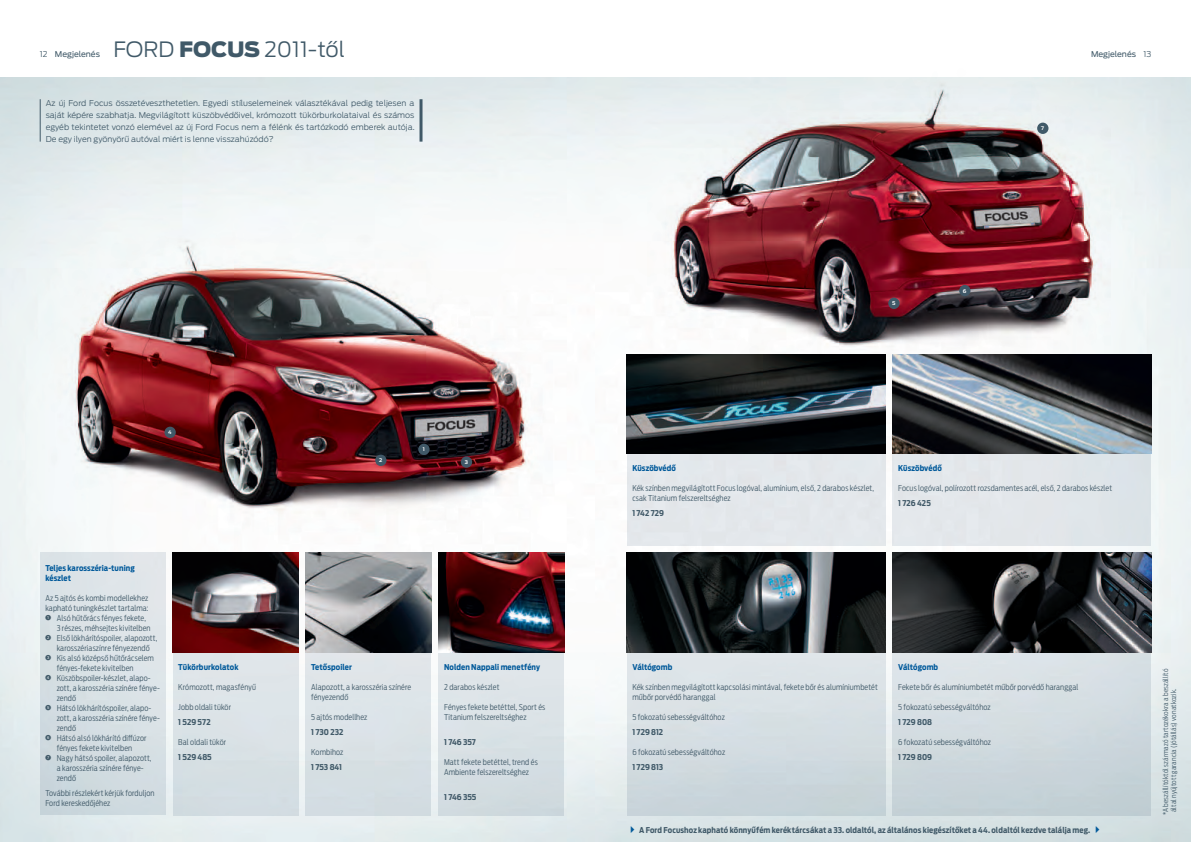
<style>
.page{position:relative;width:1191px;height:842px;background:#fff}
.page>*{position:absolute;margin:0;border:0;box-sizing:border-box;transform-origin:0 0}
.t1{font:300 21px "Ford Antenna";color:#405968}
.t2{font:300 8px/10px "Ford Antenna Cond";letter-spacing:.01em;color:#405968}
.t3{font:300 8px/12px "Ford Antenna";color:#405968;text-align:justify}
.t4{font:700 8px "Ford Antenna Cond";letter-spacing:.01em;color:#405968}
.t5{font:700 8px/10px "Ford Antenna Cond";letter-spacing:.01em;color:#00599a}
.t6{font:8px "Ford Antenna";color:#405968}
.t7{font:300 7px/8px "Ford Antenna Cond";letter-spacing:.015em;color:#405968}
.t8{font:700 5px "Ford Antenna";color:#fff}
.s1{font-weight:900}
.s2{font-weight:300}
.s3{color:#00599a}
</style>
<div class="page">
<img style="left:0;top:78px;width:1191px;height:764px">
<div style="left:626px;top:652px;width:259px;height:163px;background:linear-gradient(to right,#d6dee3,#d3dce1)"></div>
<div style="left:892px;top:454px;width:259px;height:92px;background:#e6eaee"></div>
<div style="left:626px;top:454px;width:259px;height:92px;background:#e6eaee"></div>
<div style="left:892px;top:652px;width:259px;height:163px;background:linear-gradient(to bottom,#dfe5ea,#c2cfd4)"></div>
<div style="left:40px;top:553px;width:125px;height:262px;background:linear-gradient(to right,#d2dce1,#dde4e8)"></div>
<div style="left:173px;top:652px;width:125px;height:163px;background:#dbe2e6"></div>
<hr style="left:40px;top:99px;width:1px;height:43px;background:#405968">
<hr style="left:419px;top:99px;width:3px;height:43px;background:#405968">
<div style="left:438px;top:652px;width:126px;height:163px;background:#dae2e6"></div>
<div style="left:305px;top:652px;width:126px;height:163px;background:#dce3e7"></div>
<img style="left:892px;top:553px;width:259px;height:99px">
<img style="left:892px;top:354px;width:259px;height:100px">
<img style="left:626px;top:354px;width:259px;height:100px">
<img style="left:173px;top:564px;width:125px;height:88px">
<img style="left:626px;top:553px;width:259px;height:99px">
<img style="left:305px;top:564px;width:126px;height:88px">
<img style="left:438px;top:553px;width:126px;height:99px">
<img style="left:43px;top:181px;width:510px;height:383px">
<img style="left:78px;top:248px;width:447px;height:256px">
<div style="left:461px;top:456px;width:11px;height:12px;background:#405968;border-radius:50%"></div>
<div style="left:418px;top:444px;width:11px;height:11px;background:#405968;border-radius:50%"></div>
<div style="left:164px;top:427px;width:12px;height:11px;background:#405968;border-radius:50%"></div>
<div style="left:375px;top:455px;width:11px;height:11px;background:#405968;border-radius:50%"></div>
<img style="left:647px;top:77px;width:463px;height:320px">
<img style="left:675px;top:92px;width:267px;height:250px">
<div style="left:1037px;top:123px;width:11px;height:11px;background:#405968;border-radius:50%"></div>
<div style="left:888px;top:298px;width:11px;height:11px;background:#405968;border-radius:50%"></div>
<div style="left:959px;top:285px;width:11px;height:11px;background:#405968;border-radius:50%"></div>
<h1 class="t1" style="left:113px;top:31px;width:233px">FORD <span class="s1">FOCUS</span> 2011-től</h1>
<p class="t6" style="left:40px;top:47px;width:62px"><span class="s2">12</span> Megjelenés</p>
<p class="t6" style="left:1091px;top:47px;width:62px">Megjelenés <span class="s2">13</span></p>
<p class="t3" style="left:46px;top:96px;width:370px">Az új Ford Focus összetéveszthetetlen. Egyedi stíluselemeinek választékával pedig teljesen a saját képére szabhatja. M egvilágított küszöbvédőivel, krómozott tükörburkolataival és számos egyéb tekintetet vonzó elemével az új Ford Focus nem a félénk és tartózkodó emberek autója.<br>De egy ilyen gyönyörű autóval miért is lenne visszahúzódó?</p>
<p class="t8" style="left:1041px;top:124px;width:4px">7</p>
<p class="t8" style="left:168px;top:428px;width:5px">4</p>
<p class="t5" style="left:45px;top:562px;width:91px">Teljes karosszéria-tuning készlet</p>
<p class="t2" style="left:45px;top:592px;width:104px">Az 5 ajtós és kombi modellekhez</p>
<p class="t2" style="left:45px;top:602px;width:105px">kapható tuningkészlet tartalma:</p>
<p class="t2" style="left:45px;top:612px;width:102px"><sup>1</sup> Alsó hűtőrács fényes fekete,</p>
<p class="t2" style="left:57px;top:622px;width:95px">3 részes, méhsejtes kivitelben</p>
<p class="t2" style="left:45px;top:632px;width:113px"><sup>2</sup> Első lökhárítóspoiler, alapozott,</p>
<p class="t2" style="left:57px;top:642px;width:95px">karosszériaszínre fényezendő</p>
<p class="t2" style="left:45px;top:652px;width:110px"><sup>3</sup> Kis alsó középső hűtőrácselem</p>
<p class="t2" style="left:57px;top:662px;width:78px">fényes-fekete kivitelben</p>
<p class="t2" style="left:45px;top:672px;width:107px"><sup>4</sup> Küszöbspoiler-készlet, alapo-</p>
<p class="t2" style="left:57px;top:682px;width:105px">zott, a karosszéria színére fénye-</p>
<p class="t2" style="left:57px;top:692px;width:21px">zendő</p>
<p class="t2" style="left:45px;top:702px;width:108px"><sup>5</sup> Hátsó lökhárítóspoiler, alapo-</p>
<p class="t2" style="left:57px;top:712px;width:105px">zott, a karosszéria színére fénye-</p>
<p class="t2" style="left:57px;top:722px;width:21px">zendő</p>
<p class="t2" style="left:45px;top:732px;width:103px"><sup>6</sup> Hátsó alsó lökhárító diffúzor</p>
<p class="t2" style="left:57px;top:742px;width:77px">fényes fekete kivitelben</p>
<p class="t2" style="left:45px;top:752px;width:108px"><sup>7</sup> Nagy hátsó spoiler, alapozott,</p>
<p class="t2" style="left:57px;top:762px;width:89px">a karosszéria színére fénye-</p>
<p class="t2" style="left:57px;top:772px;width:21px">zendő</p>
<p class="t2" style="left:45px;top:787px;width:111px">További részlekért kérjük forduljon<br>Ford kereskedőjéhez</p>
<p class="t5" style="left:178px;top:661px;width:62px">Tükörburkolatok</p>
<p class="t2" style="left:178px;top:681px;width:79px">Krómozott, magasfényű</p>
<p class="t2" style="left:178px;top:701px;width:54px">Jobb oldali tükör</p>
<p class="t4" style="left:178px;top:715px;width:34px">1 529 572</p>
<p class="t2" style="left:178px;top:736px;width:49px">Bal oldali tükör</p>
<p class="t4" style="left:178px;top:750px;width:35px">1 529 485</p>
<p class="t8" style="left:379px;top:456px;width:5px">2</p>
<p class="t8" style="left:423px;top:445px;width:4px">1</p>
<p class="t8" style="left:465px;top:458px;width:5px">3</p>
<p class="t5" style="left:311px;top:661px;width:42px">Tetőspoiler</p>
<p class="t2" style="left:311px;top:681px;width:101px">Alapozott, a karosszéria színére fényezendő</p>
<p class="t2" style="left:311px;top:711px;width:58px">5 ajtós modellhez</p>
<p class="t4" style="left:311px;top:725px;width:34px">1 730 232</p>
<p class="t2" style="left:311px;top:746px;width:34px">Kombihoz</p>
<p class="t4" style="left:311px;top:760px;width:32px">1 753 841</p>
<p class="t5" style="left:444px;top:661px;width:97px">Nolden Nappali menetfény</p>
<p class="t2" style="left:444px;top:681px;width:57px">2 darabos készlet</p>
<p class="t2" style="left:444px;top:701px;width:103px">Fényes fekete betéttel, Sport és<br>Titanium felszereltséghez</p>
<p class="t4" style="left:444px;top:735px;width:33px">1 746 357</p>
<p class="t2" style="left:444px;top:756px;width:95px">Matt fekete betéttel, trend és<br>Ambiente felszereltséghez</p>
<p class="t4" style="left:444px;top:790px;width:34px">1 746 355</p>
<p class="t8" style="left:892px;top:299px;width:5px">5</p>
<p class="t8" style="left:962px;top:286px;width:5px">6</p>
<p class="t5" style="left:632px;top:462px;width:45px">Küszöbvédő</p>
<p class="t2" style="left:632px;top:482px;width:243px">Kék színben megvilágított Focus logóval, alumínium, első, 2 darabos készlet, csak Titanium felszereltséghez</p>
<p class="t4" style="left:632px;top:506px;width:33px">1 742 729</p>
<p class="t5" style="left:898px;top:462px;width:45px">Küszöbvédő</p>
<p class="t2" style="left:898px;top:482px;width:215px">Focus logóval, polírozott rozsdamentes acél, első, 2 darabos készlet</p>
<p class="t4" style="left:898px;top:496px;width:34px">1 726 425</p>
<p class="t5" style="left:632px;top:661px;width:41px">Váltógomb</p>
<p class="t2" style="left:632px;top:681px;width:247px">Kék színben megvilágított kapcsolási mintával, fekete bőr és alumíniumbetét műbőr porvédő haranggal</p>
<p class="t2" style="left:632px;top:711px;width:94px">5 fokozatú sebességváltóhoz</p>
<p class="t4" style="left:632px;top:725px;width:32px">1 729 812</p>
<p class="t2" style="left:632px;top:746px;width:94px">6 fokozatú sebességváltóhoz</p>
<p class="t4" style="left:632px;top:760px;width:32px">1 729 813</p>
<p class="t5" style="left:898px;top:661px;width:41px">Váltógomb</p>
<p class="t2" style="left:898px;top:681px;width:182px">Fekete bőr és alumíniumbetét műbőr porvédő haranggal</p>
<p class="t2" style="left:898px;top:701px;width:94px">5 fokozatú sebességváltóhoz</p>
<p class="t4" style="left:898px;top:715px;width:35px">1 729 808</p>
<p class="t2" style="left:898px;top:736px;width:94px">6 fokozatú sebességváltóhoz</p>
<p class="t4" style="left:898px;top:750px;width:35px">1 729 809</p>
<p class="t4" style="left:626px;top:823px;width:477px"><span class="s3">✔</span> A Ford Focushoz kapható könnyűfém keréktárcsákat a 33. oldaltól, az általános kiegészítőket a 44. oldaltól kezdve találja meg. <span class="s3">✔</span></p>
<p class="t7" style="left:1160px;top:812px;width:145px;text-indent:-3px;rotate:-90deg">*A beszállítóktól származó tartozékokra a beszállító által nyújtott garancia (jótállás) vonatkozik.</p>
</div>
